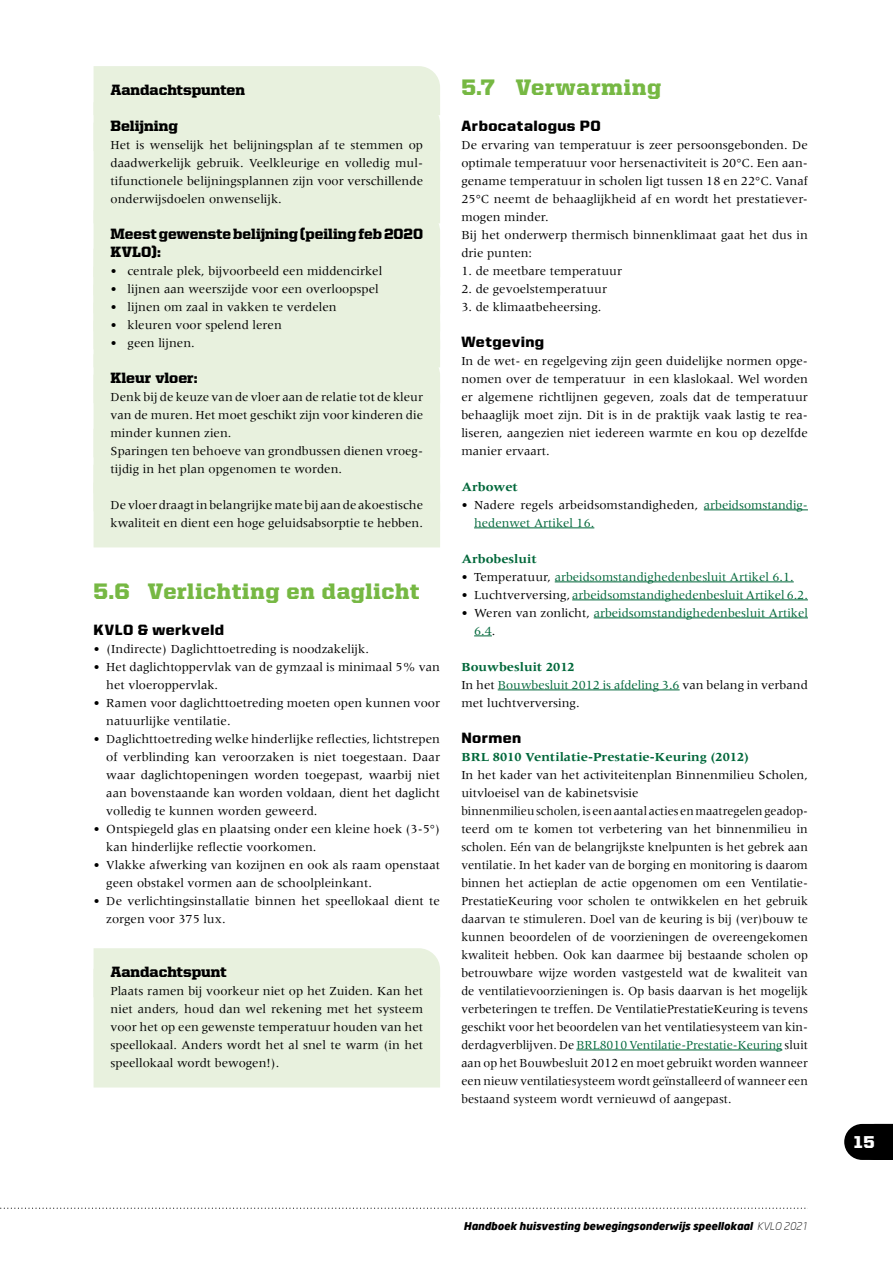
<style>
.page{position:relative;width:893px;height:1263px;background:#fff}
.page>*{position:absolute;margin:0;border:0;box-sizing:border-box;transform-origin:0 0}
.t1{font:900 22.5px "United Serif Reg";letter-spacing:.03em;color:#76b843}
.t2{font:900 17.25px "United Sans Reg";color:#fff}
.t3{font:900 15px/18px "United Serif Reg";color:#000}
.t4{font:900 15px "United Sans Reg";letter-spacing:.03em;color:#000}
.t5{font:12.75px/18px "Meridien LT Std";color:#000}
.t6{font:12.75px/18px "Meridien LT Std";color:#00673a}
.t7{font:700 12.75px "Meridien LT Std";color:#00673a}
.t8{font:italic 900 10.5px "Neo Sans";color:#000}
.s1{color:#00673a}
.s2{color:#000}
.s3{font-weight:700;color:#00673a}
.s4{font-weight:300}
</style>
<div class="page">
<div style="left:94px;top:66px;width:346px;height:481px;background:#e8f1de"></div>
<div style="left:94px;top:948px;width:346px;height:139px;background:#e8f1de"></div>
<hr style="left:704px;top:509px;width:104px;height:1px;background:#00673a">
<hr style="left:474px;top:527px;width:120px;height:1px;background:#00673a">
<hr style="left:555px;top:581px;width:239px;height:1px;background:#00673a">
<hr style="left:572px;top:599px;width:236px;height:1px;background:#00673a">
<hr style="left:594px;top:617px;width:214px;height:1px;background:#00673a">
<svg style="left:474px;top:635px;width:18px;height:1px"></svg>
<hr style="left:498px;top:689px;width:182px;height:1px;background:#00673a">
<hr style="left:576px;top:1049px;width:206px;height:1px;background:#00673a">
<svg style="left:844px;top:1124px;width:49px;height:36px;background:#151515"></svg>
<svg style="left:0;top:1207px;width:808px;height:2px"></svg>
<p class="t3" style="left:111px;top:80px;width:136px">Aandachtspunten</p>
<p class="t3" style="left:111px;top:116px;width:69px">Belijning</p>
<p class="t5" style="left:111px;top:135px;width:314px;text-align:justify">Het is wenselijk het belijningsplan af te stemmen op daadwerkelijk gebruik. Veelkleurige en volledig mul&shy;tifunctionele belijningsplannen zijn voor verschillende onderwijsdoelen onwenselijk.</p>
<p class="t3" style="left:111px;top:224px;width:314px">Meest gewenste belijning (peiling feb 2020<br>KVLO):</p>
<p class="t5" style="left:111px;top:261px;width:273px">• centrale plek, bijvoorbeeld een middencirkel</p>
<p class="t5" style="left:111px;top:279px;width:270px">• lijnen aan weerszijde voor een overloopspel</p>
<p class="t5" style="left:111px;top:297px;width:228px">• lijnen om zaal in vakken te verdelen</p>
<p class="t5" style="left:111px;top:315px;width:173px">• kleuren voor spelend leren</p>
<p class="t5" style="left:111px;top:333px;width:86px">• geen lijnen.</p>
<p class="t3" style="left:111px;top:368px;width:88px">Kleur vloer:</p>
<p class="t5" style="left:111px;top:387px;width:314px">Denk bij de keuze van de vloer aan de relatie tot de kleur van de muren. Het moet geschikt zijn voor kinderen die minder kunnen zien.<br>Sparingen ten behoeve van grondbussen dienen vroeg&shy;tijdig in het plan opgenomen te worden.</p>
<p class="t5" style="left:111px;top:495px;width:314px">De vloer draagt in belangrijke mate bij aan de akoestische kwaliteit en dient een hoge geluidsabsorptie te hebben.</p>
<h1 class="t1" style="left:94px;top:578px;width:328px">5.6 Verlichting en daglicht</h1>
<p class="t4" style="left:94px;top:621px;width:132px">KVLO &amp; werkveld</p>
<p class="t5" style="left:94px;top:639px;width:277px">• (Indirecte) Daglichttoetreding is noodzakelijk.</p>
<p class="t5" style="left:106px;top:657px;width:335px;text-indent:-13px">• Het daglichtoppervlak van de gymzaal is minimaal 5% van het vloeroppervlak.</p>
<p class="t5" style="left:106px;top:693px;width:335px;text-indent:-13px">• Ramen voor daglichttoetreding moeten open kunnen voor natuurlijke ventilatie.</p>
<p class="t5" style="left:106px;top:729px;width:335px;text-align:justify;text-indent:-13px">• Daglichttoetreding welke hinderlijke reflecties, lichtstrepen of verblinding kan veroorzaken is niet toegestaan. Daar waar daglichtopeningen worden toegepast, waarbij niet aan bovenstaande kan worden voldaan, dient het daglicht volledig te kunnen worden geweerd.</p>
<p class="t5" style="left:106px;top:819px;width:335px;text-indent:-13px">• Ontspiegeld glas en plaatsing onder een kleine hoek (3-5°) kan hinderlijke reflectie voorkomen.</p>
<p class="t5" style="left:106px;top:855px;width:335px;text-indent:-13px">• Vlakke afwerking van kozijnen en ook als raam openstaat geen obstakel vormen aan de schoolpleinkant.</p>
<p class="t5" style="left:106px;top:891px;width:335px;text-indent:-13px">• De verlichtingsinstallatie binnen het speellokaal dient te zorgen voor 375 lux.</p>
<p class="t3" style="left:111px;top:962px;width:118px">Aandachtspunt</p>
<p class="t5" style="left:111px;top:981px;width:314px;text-align:justify">Plaats ramen bij voorkeur niet op het Zuiden. Kan het niet anders, houd dan wel rekening met het systeem voor het op een gewenste temperatuur houden van het speellokaal. Anders wordt het al snel te warm (in het speellokaal wordt bewogen!).</p>
<h1 class="t1" style="left:461px;top:74px;width:201px">5.7 Verwarming</h1>
<p class="t4" style="left:461px;top:117px;width:141px">Arbocatalogus PO</p>
<p class="t5" style="left:461px;top:135px;width:348px">De ervaring van temperatuur is zeer persoonsgebonden. De optimale temperatuur voor hersenactiviteit is 20°C. Een aan&shy;gename temperatuur in scholen ligt tussen 18 en 22°C. Vanaf 25°C neemt de behaaglijkheid af en wordt het prestatiever&shy;mogen minder.<br>Bij het onderwerp thermisch binnenklimaat gaat het dus in drie punten:</p>
<p class="t5" style="left:461px;top:261px;width:162px">1. de meetbare temperatuur</p>
<p class="t5" style="left:461px;top:279px;width:147px">2. de gevoelstemperatuur</p>
<p class="t5" style="left:461px;top:297px;width:142px">3. de klimaatbeheersing.</p>
<p class="t4" style="left:461px;top:333px;width:84px">Wetgeving</p>
<p class="t5" style="left:461px;top:351px;width:348px;text-align:justify">In de wet- en regelgeving zijn geen duidelijke normen opge&shy;nomen over de temperatuur in een klaslokaal. Wel worden er algemene richtlijnen gegeven, zoals dat de temperatuur behaaglijk moet zijn. Dit is in de praktijk vaak lastig te rea&shy;liseren, aangezien niet iedereen warmte en kou op dezelfde manier ervaart.</p>
<p class="t7" style="left:461px;top:479px;width:58px">Arbowet</p>
<p class="t5" style="left:474px;top:495px;width:335px;text-indent:-13px">• Nadere regels arbeidsomstandigheden, <span class="s1">arbeidsomstandig&shy;hedenwet Artikel 16.</span></p>
<p class="t7" style="left:461px;top:551px;width:77px">Arbobesluit</p>
<p class="t6" style="left:461px;top:567px;width:334px"><span class="s2">• Temperatuur,</span> arbeidsomstandighedenbesluit Artikel 6.1.</p>
<p class="t6" style="left:461px;top:585px;width:348px"><span class="s2">• Luchtverversing,</span> arbeidsomstandighedenbesluit Artikel 6.2.</p>
<p class="t6" style="left:474px;top:603px;width:335px;text-indent:-13px"><span class="s2">• Weren van zonlicht,</span> arbeidsomstandighedenbesluit Artikel<br>6.4<span class="s2">.</span></p>
<p class="t5" style="left:461px;top:657px;width:348px"><span class="s3">Bouwbesluit 2012<br></span>In het <span class="s1">Bouwbesluit 2012 is afdeling 3.6</span> van belang in verband met luchtverversing.</p>
<p class="t4" style="left:461px;top:729px;width:61px">Normen</p>
<p class="t7" style="left:461px;top:749px;width:289px">BRL 8010 Ventilatie-Prestatie-Keuring (2012)</p>
<p class="t5" style="left:461px;top:765px;width:348px">In het kader van het activiteitenplan Binnenmilieu Scholen, uitvloeisel van de kabinetsvisie<br>binnenmilieu scholen, is een aantal acties en maatregelen geadop&shy;teerd om te komen tot verbetering van het binnenmilieu in scholen. Eén van de belangrijkste knelpunten is het gebrek aan ventilatie. In het kader van de borging en monitoring is daarom binnen het actieplan de actie opgenomen om een Ventilatie-PrestatieKeuring voor scholen te ontwikkelen en het gebruik daarvan te stimuleren. Doel van de keuring is bij (ver)bouw te kunnen beoordelen of de voorzieningen de overeengekomen kwaliteit hebben. Ook kan daarmee bij bestaande scholen op betrouwbare wijze worden vastgesteld wat de kwaliteit van de ventilatievoorzieningen is. Op basis daarvan is het mogelijk verbeteringen te treffen. De VentilatiePrestatieKeuring is tevens geschikt voor het beoordelen van het ventilatiesysteem van kin&shy;derdagverblijven. De <span class="s1">BRL8010 Ventilatie-Prestatie-Keuring</span> sluit aan op het Bouwbesluit 2012 en moet gebruikt worden wanneer een nieuw ventilatiesysteem wordt geïnstalleerd of wanneer een bestaand systeem wordt vernieuwd of aangepast.</p>
<p class="t8" style="left:464px;top:1219px;width:346px">Handboek huisvesting bewegingsonderwijs speellokaal <span class="s4">KVLO 2021</span></p>
<h2 class="t2" style="left:854px;top:1133px;width:22px">15</h2>
</div>
